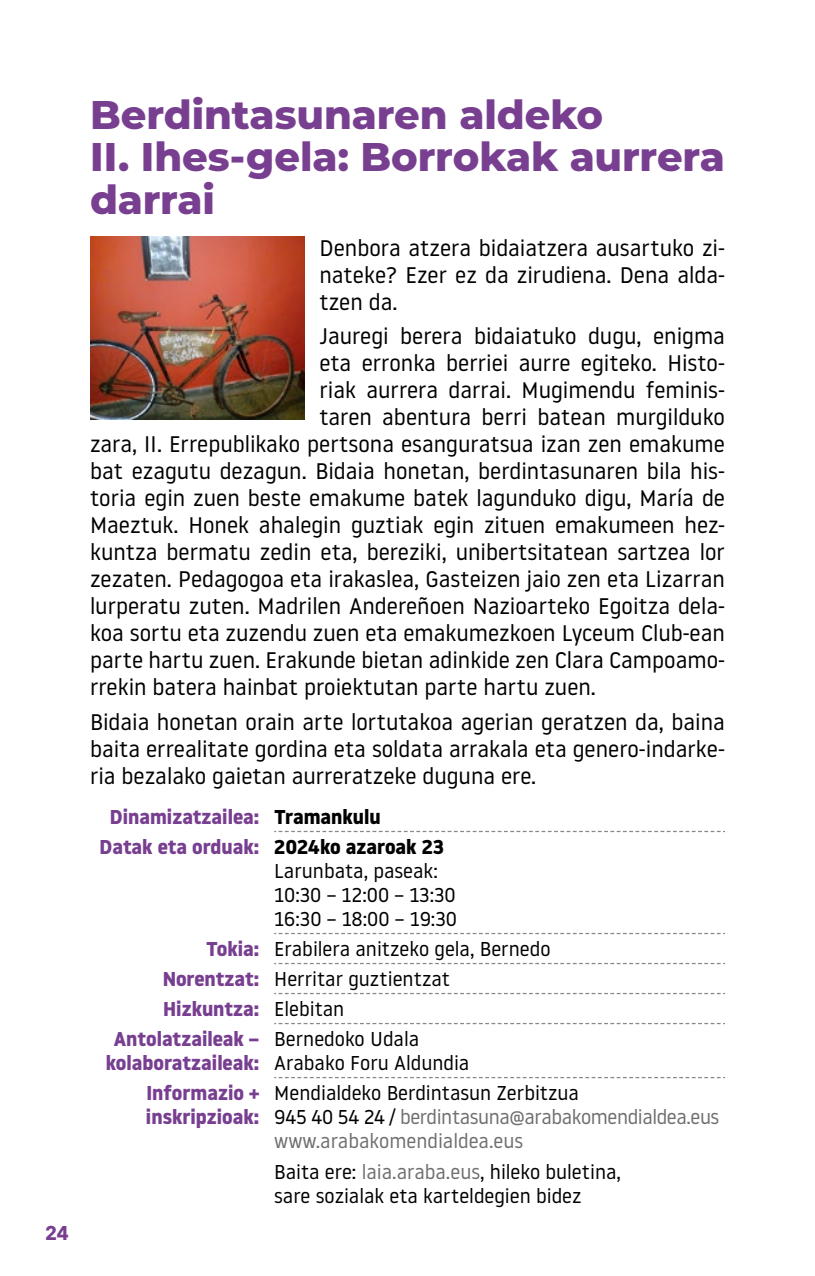
<style>
.page{position:relative;width:815px;height:1276px;background:#fff}
.page>*{position:absolute;margin:0;border:0;box-sizing:border-box;transform-origin:0 0}
.titular{font:800 40px/42.5px "Montserrat";letter-spacing:-.005em;color:#783f91}
.t1{font:22.5px/27px "Noway";color:#000;text-align:justify}
.tabla-derecha{font:20px/24px "Noway";color:#000}
.tabla-izquierda{font:700 20px "Noway";color:#783f91}
.tabla-derecha-2{font:20px "Noway";letter-spacing:-.02em;color:#706f6f}
.tabla-derecha-3{font:700 20px "Noway";color:#000}
.tabla-derecha-4{font:20px "Noway";color:#706f6f}
.t2{font:700 20px "Basier Circle";color:#783f91}
.s1{color:#000}
.s2{color:#706f6f}
</style>
<div class="page">
<svg style="left:274px;top:831px;width:451px;height:1px"></svg>
<svg style="left:274px;top:933px;width:451px;height:1px"></svg>
<svg style="left:274px;top:963px;width:451px;height:1px"></svg>
<svg style="left:274px;top:993px;width:451px;height:1px"></svg>
<svg style="left:274px;top:1023px;width:451px;height:1px"></svg>
<svg style="left:274px;top:1077px;width:451px;height:1px"></svg>
<img style="left:90px;top:236px;width:214px;height:184px">
<p class="t2" style="left:46px;top:1221px;width:25px">24</p>
<p class="titular" style="left:90px;top:91px;width:636px">Berdintasunaren aldeko<br>II. Ihes-gela: Borrokak aurrera darrai</p>
<p class="t1" style="left:319px;top:233px;width:407px">Denbora atzera bidaiatzera ausartuko zi&shy;nateke? Ezer ez da zirudiena. Dena alda&shy;tzen da.</p>
<p class="t1" style="left:319px;top:322px;width:407px">Jauregi berera bidaiatuko dugu, enigma</p>
<p class="t1" style="left:319px;top:349px;width:407px">eta erronka berriei aurre egiteko. Histo-</p>
<p class="t1" style="left:319px;top:376px;width:407px">riak aurrera darrai. Mugimendu feminis-</p>
<p class="t1" style="left:319px;top:403px;width:407px">taren abentura berri batean murgilduko</p>
<p class="t1" style="left:90px;top:430px;width:636px">zara, II. Errepublikako pertsona esanguratsua izan zen emakume</p>
<p class="t1" style="left:90px;top:457px;width:636px">bat ezagutu dezagun. Bidaia honetan, berdintasunaren bila his-</p>
<p class="t1" style="left:90px;top:484px;width:637px">toria egin zuen beste emakume batek lagunduko digu, María de</p>
<p class="t1" style="left:90px;top:511px;width:636px">Maeztuk. Honek ahalegin guztiak egin zituen emakumeen hez-</p>
<p class="t1" style="left:90px;top:538px;width:636px">kuntza bermatu zedin eta, bereziki, unibertsitatean sartzea lor</p>
<p class="t1" style="left:90px;top:565px;width:636px">zezaten. Pedagogoa eta irakaslea, Gasteizen jaio zen eta Lizarran</p>
<p class="t1" style="left:90px;top:592px;width:636px">lurperatu zuten. Madrilen Andereñoen Nazioarteko Egoitza dela-</p>
<p class="t1" style="left:90px;top:619px;width:636px">koa sortu eta zuzendu zuen eta emakumezkoen Lyceum Club-ean</p>
<p class="t1" style="left:90px;top:646px;width:636px">parte hartu zuen. Erakunde bietan adinkide zen Clara Campoamo-</p>
<p class="t1" style="left:90px;top:673px;width:507px">rrekin batera hainbat proiektutan parte hartu zuen.</p>
<p class="t1" style="left:90px;top:707px;width:636px">Bidaia honetan orain arte lortutakoa agerian geratzen da, baina baita errealitate gordina eta soldata arrakala eta genero-indarke&shy;ria bezalako gaietan aurreratzeke duguna ere.</p>
<p class="tabla-izquierda" style="left:110px;top:805px;width:151px">Dinamizatzailea:</p>
<p class="tabla-derecha-3" style="left:274px;top:805px;width:108px">Tramankulu</p>
<p class="tabla-izquierda" style="left:100px;top:835px;width:161px">Datak eta orduak:</p>
<p class="tabla-derecha-3" style="left:274px;top:835px;width:171px">2024ko azaroak 23</p>
<p class="tabla-derecha" style="left:274px;top:858px;width:165px">Larunbata, paseak:</p>
<p class="tabla-derecha" style="left:274px;top:882px;width:183px">10:30 – 12:00 – 13:30</p>
<p class="tabla-derecha" style="left:274px;top:906px;width:184px">16:30 – 18:00 – 19:30</p>
<p class="tabla-izquierda" style="left:206px;top:937px;width:55px">Tokia:</p>
<p class="tabla-derecha" style="left:274px;top:936px;width:278px">Erabilera anitzeko gela, Bernedo</p>
<p class="tabla-izquierda" style="left:163px;top:967px;width:98px">Norentzat:</p>
<p class="tabla-derecha" style="left:274px;top:966px;width:177px">Herritar guztientzat</p>
<p class="tabla-izquierda" style="left:163px;top:997px;width:98px">Hizkuntza:</p>
<p class="tabla-derecha" style="left:274px;top:996px;width:72px">Elebitan</p>
<p class="tabla-izquierda" style="left:114px;top:1027px;width:147px">Antolatzaileak –</p>
<p class="tabla-izquierda" style="left:106px;top:1051px;width:155px">kolaboratzaileak:</p>
<p class="tabla-derecha" style="left:274px;top:1026px;width:146px">Bernedoko Udala</p>
<p class="tabla-derecha" style="left:274px;top:1050px;width:197px">Arabako Foru Aldundia</p>
<p class="tabla-izquierda" style="left:146px;top:1081px;width:114px">Informazio +</p>
<p class="tabla-izquierda" style="left:146px;top:1105px;width:115px">inskripzioak:</p>
<p class="tabla-derecha" style="left:274px;top:1080px;width:306px">Mendialdeko Berdintasun Zerbitzua</p>
<p class="tabla-derecha-2" style="left:274px;top:1103px;width:447px"><span class="s1">945 40 54 24 /</span> berdintasuna@arabakomendialdea.eus</p>
<p class="tabla-derecha-4" style="left:274px;top:1127px;width:250px">www.arabakomendialdea.eus</p>
<p class="tabla-derecha" style="left:274px;top:1159px;width:348px">Baita ere: <span class="s2">laia.araba.eus</span>, hileko buletina, sare sozialak eta karteldegien bidez</p>
</div>
